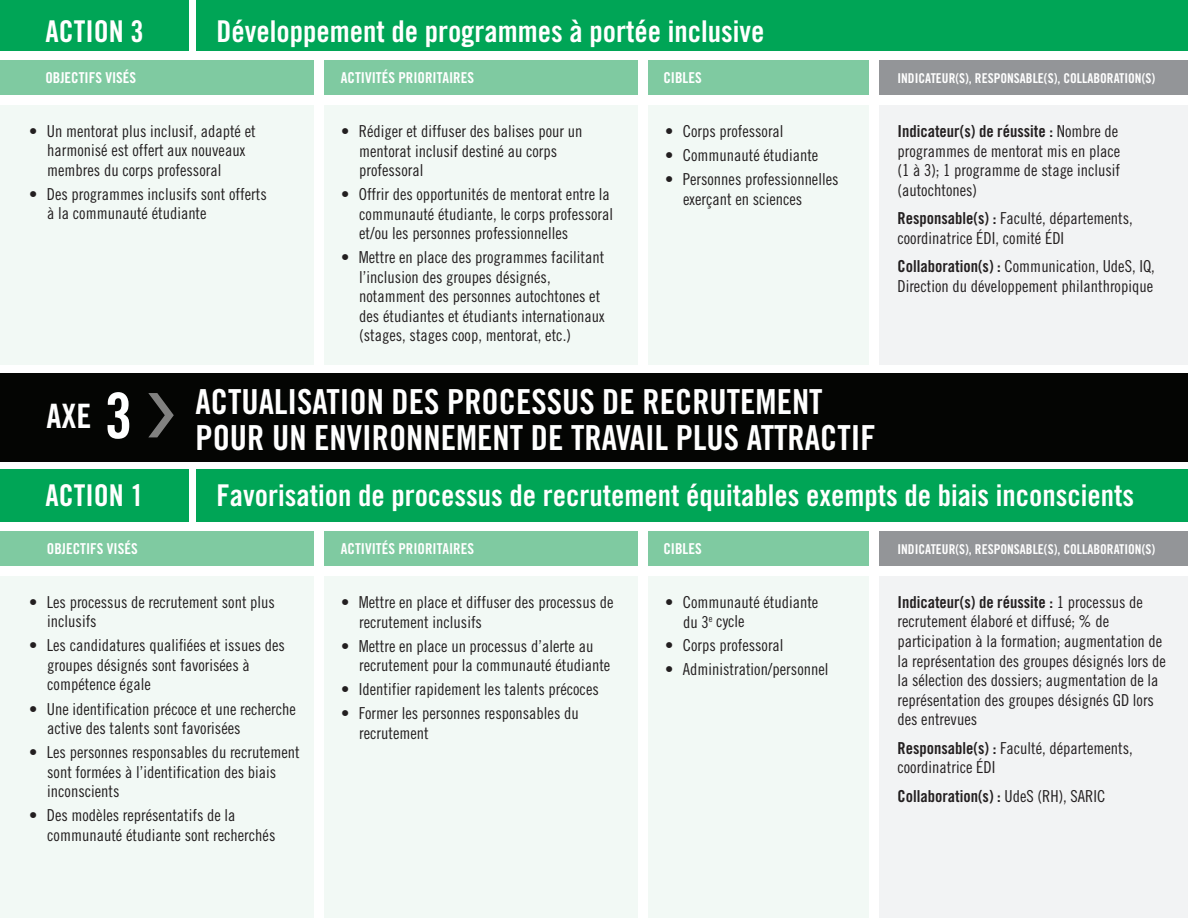
<style>
.page{position:relative;width:1188px;height:918px;background:#fff}
.page>*{position:absolute;margin:0;border:0;box-sizing:border-box;transform-origin:0 0}
.t1{font:34.5px/36px "Trade Gothic Bold Cond Twenty";color:#fff}
.t2{font:33.6px "Trade Gothic Bold Cond Twenty";color:#fff}
.t3{font:30px "Trade Gothic Bold Cond Twenty";color:#fff}
.t4{font:16.5px/19.5px "Trade Gothic Cond Eighteen";color:#231f20}
.t5{font:16.5px "Trade Gothic Bold Cond Twenty";color:#231f20}
.t6{font:15px "Trade Gothic Bold Cond Twenty";color:#fff}
.t7{font:13.5px "Trade Gothic Bold Cond Twenty";color:#fff}
.s1{font-size:63px}
.s2{font-family:"Trade Gothic Cond Eighteen"}
.s3{font-family:"Trade Gothic Bold Cond Twenty"}
</style>
<div class="page">
<div style="left:0;top:0;width:189px;height:51px;background:#00a556"></div>
<div style="left:196px;top:0;width:992px;height:51px;background:#00a556"></div>
<div style="left:0;top:105px;width:314px;height:259px;background:#f2f9f5"></div>
<div style="left:0;top:60px;width:314px;height:34px;background:#7fcaa1"></div>
<div style="left:324px;top:105px;width:314px;height:259px;background:#f2f9f5"></div>
<div style="left:324px;top:60px;width:314px;height:34px;background:#7fcaa1"></div>
<div style="left:648px;top:105px;width:220px;height:259px;background:#f2f9f5"></div>
<div style="left:648px;top:60px;width:220px;height:34px;background:#7fcaa1"></div>
<div style="left:879px;top:105px;width:309px;height:259px;background:#f2f3f4"></div>
<div style="left:879px;top:60px;width:309px;height:34px;background:#939598"></div>
<div style="left:0;top:374px;width:1188px;height:88px;background:#040503"></div>
<div style="left:0;top:469px;width:189px;height:53px;background:#00a556"></div>
<div style="left:196px;top:469px;width:992px;height:53px;background:#00a556"></div>
<div style="left:0;top:576px;width:314px;height:342px;background:#f2f9f5"></div>
<div style="left:0;top:531px;width:314px;height:35px;background:#7fcaa1"></div>
<div style="left:324px;top:576px;width:314px;height:342px;background:#f2f9f5"></div>
<div style="left:324px;top:531px;width:314px;height:35px;background:#7fcaa1"></div>
<div style="left:648px;top:576px;width:220px;height:342px;background:#f2f9f5"></div>
<div style="left:648px;top:531px;width:220px;height:35px;background:#7fcaa1"></div>
<div style="left:879px;top:576px;width:309px;height:342px;background:#f2f3f4"></div>
<div style="left:879px;top:531px;width:309px;height:35px;background:#939598"></div>
<svg style="left:148px;top:393px;width:26px;height:44px"></svg>
<h3 class="t3" style="left:45px;top:13px;width:100px">ACTION 3</h3>
<h3 class="t3" style="left:216px;top:13px;width:549px">Développement de programmes à portée inclusive</h3>
<p class="t6" style="left:45px;top:69px;width:92px">OBJECTIFS VISÉS</p>
<p class="t6" style="left:341px;top:69px;width:135px">ACTIVITÉS PRIORITAIRES</p>
<p class="t6" style="left:663px;top:69px;width:40px">CIBLES</p>
<p class="t7" style="left:897px;top:70px;width:259px">INDICATEUR(S), RESPONSABLE(S), COLLABORATION(S)</p>
<p class="t4" style="left:47px;top:121px;width:210px;text-indent:-18px">• Un mentorat plus inclusif, adapté et harmonisé est offert aux nouveaux membres du corps professoral</p>
<p class="t4" style="left:47px;top:184px;width:221px;text-indent:-18px">• Des programmes inclusifs sont offerts à la communauté étudiante</p>
<p class="t4" style="left:359px;top:121px;width:225px;text-indent:-18px">• Rédiger et diffuser des balises pour un mentorat inclusif destiné au corps professoral</p>
<p class="t4" style="left:359px;top:184px;width:255px;text-indent:-18px">• Offrir des opportunités de mentorat entre la communauté étudiante, le corps professoral et/ou les personnes professionnelles</p>
<p class="t4" style="left:359px;top:247px;width:247px;text-indent:-18px">• Mettre en place des programmes facilitant l’inclusion des groupes désignés, notamment des personnes autochtones et des étudiantes et étudiants internationaux (stages, stages coop, mentorat, etc.)</p>
<p class="t4" style="left:665px;top:121px;width:120px">• Corps professoral</p>
<p class="t4" style="left:665px;top:145px;width:155px">• Communauté étudiante</p>
<p class="t4" style="left:683px;top:169px;width:157px;text-indent:-18px">• Personnes professionnelles exerçant en sciences</p>
<h2 class="t2" style="left:46px;top:395px;width:88px">AXE <span class="s1">3</span></h2>
<h1 class="t1" style="left:195px;top:384px;width:682px">ACTUALISATION DES PROCESSUS DE RECRUTEMENT<br>POUR UN ENVIRONNEMENT DE TRAVAIL PLUS ATTRACTIF</h1>
<p class="t5" style="left:897px;top:121px;width:222px">Indicateur(s) de réussite : <span class="s2">Nombre de</span></p>
<p class="t4" style="left:897px;top:141px;width:224px;text-align:justify">programmes de mentorat mis en place (1 à 3); 1 programme de stage inclusif (autochtones)</p>
<p class="t4" style="left:897px;top:208px;width:237px"><span class="s3">Responsable(s) :</span> Faculté, départements, coordinatrice ÉDI, comité ÉDI</p>
<p class="t4" style="left:897px;top:256px;width:259px"><span class="s3">Collaboration(s) :</span> Communication, UdeS, IQ,<br>Direction du développement philanthropique</p>
<h3 class="t3" style="left:45px;top:477px;width:100px">ACTION 1</h3>
<h3 class="t3" style="left:216px;top:477px;width:919px">Favorisation de processus de recrutement équitables exempts de biais inconscients</h3>
<p class="t6" style="left:47px;top:540px;width:92px">OBJECTIFS VISÉS</p>
<p class="t6" style="left:341px;top:540px;width:135px">ACTIVITÉS PRIORITAIRES</p>
<p class="t6" style="left:663px;top:540px;width:40px">CIBLES</p>
<p class="t7" style="left:897px;top:541px;width:259px">INDICATEUR(S), RESPONSABLE(S), COLLABORATION(S)</p>
<p class="t4" style="left:47px;top:592px;width:229px;text-indent:-18px">• Les processus de recrutement sont plus inclusifs</p>
<p class="t4" style="left:47px;top:636px;width:239px;text-indent:-18px">• Les candidatures qualifiées et issues des groupes désignés sont favorisées à compétence égale</p>
<p class="t4" style="left:47px;top:699px;width:250px;text-indent:-18px">• Une identification précoce et une recherche active des talents sont favorisées</p>
<p class="t4" style="left:47px;top:742px;width:254px;text-indent:-18px">• Les personnes responsables du recrutement sont formées à l’identification des biais inconscients</p>
<p class="t4" style="left:47px;top:805px;width:230px;text-indent:-18px">• Des modèles représentatifs de la communauté étudiante sont recherchés</p>
<p class="t4" style="left:359px;top:592px;width:256px;text-indent:-18px">• Mettre en place et diffuser des processus de recrutement inclusifs</p>
<p class="t4" style="left:359px;top:636px;width:253px;text-indent:-18px">• Mettre en place un processus d’alerte au recrutement pour la communauté étudiante</p>
<p class="t4" style="left:341px;top:679px;width:259px">• Identifier rapidement les talents précoces</p>
<p class="t4" style="left:359px;top:703px;width:221px;text-indent:-18px">• Former les personnes responsables du recrutement</p>
<p class="t4" style="left:683px;top:592px;width:137px;text-indent:-18px">• Communauté étudiante du 3<sup>e</sup> cycle</p>
<p class="t4" style="left:665px;top:636px;width:120px">• Corps professoral</p>
<p class="t4" style="left:665px;top:660px;width:165px">• Administration/personnel</p>
<p class="t5" style="left:897px;top:592px;width:247px">Indicateur(s) de réussite : <span class="s2">1 processus de</span></p>
<p class="t4" style="left:897px;top:612px;width:270px">recrutement élaboré et diffusé; % de participation à la formation; augmentation de la représentation des groupes désignés lors de la sélection des dossiers; augmentation de la représentation des groupes désignés GD lors des entrevues</p>
<p class="t4" style="left:897px;top:738px;width:237px"><span class="s3">Responsable(s) :</span> Faculté, départements, coordinatrice ÉDI</p>
<p class="t5" style="left:897px;top:786px;width:209px">Collaboration(s) : <span class="s2">UdeS (RH), SARIC</span></p>
</div>
